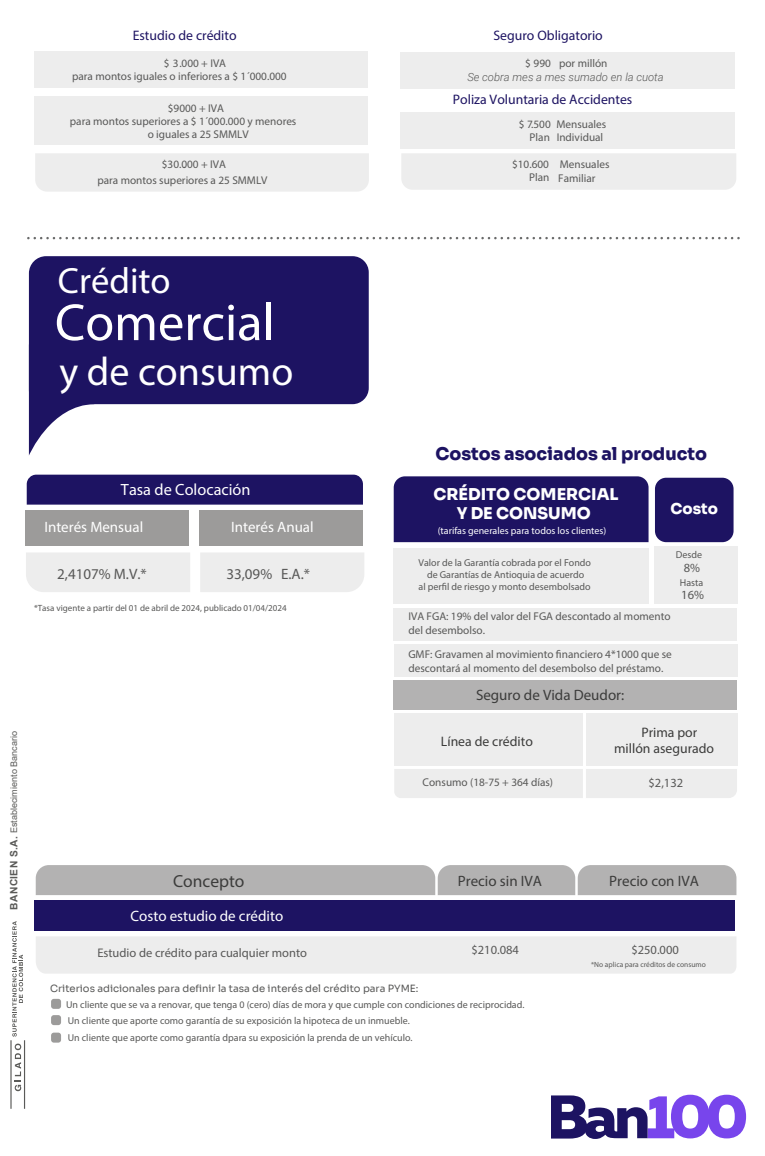
<style>
.page{position:relative;width:765px;height:1156px;background:#fff}
.page>*{position:absolute;margin:0;border:0;box-sizing:border-box;transform-origin:0 0}
.t1{font:52.5px "Myriad Pro";color:#fff}
.t2{font:40px "Myriad Pro";color:#fff}
.t3{font:36.5px "Myriad Pro";color:#fff}
.t4{font:800 17.5px "Sora";color:#1d1362}
.t5{font:17.5px "Myriad Pro";color:#3c3c3b}
.t6{font:800 16.25px/19.5px "Sora";color:#fff;text-align:center}
.t7{font:16.25px "Myriad Pro";color:#fff}
.t8{font:15px "Myriad Pro";color:#fff}
.t9{font:15px "Myriad Pro";color:#3c3c3b}
.t10{font:15px "Myriad Pro";color:#585857}
.t11{font:800 15px "Sora";color:#fff}
.t12{font:13.75px "Myriad Pro";color:#1d1362}
.t13{font:13.75px/15.5px "Myriad Pro";color:#3c3c3b}
.t14{font:12.5px/26.6px "Myriad Pro";color:#585857}
.t15{font:11.25px/13.5px "Myriad Pro";color:#585857}
.t16{font:italic 300 11.25px "Roboto";color:#585857}
.t17{font:10px/12px "Myriad Pro";color:#585857;text-align:center}
.t18{font:10px "Sora";color:#585857}
.t19{font:10px "Myriad Pro";color:#fff}
.t20{font:9.12px "Arial";color:#5a5a58}
.t21{font:9px "Myriad Pro";color:#585857}
.t22{font:7.5px "Myriad Pro";color:#585857}
.s1{font-weight:700;font-size:10.25px}
</style>
<div class="page">
<div style="left:29px;top:256px;width:340px;height:148px;background:#1d1362"></div>
<div style="left:655px;top:477px;width:79px;height:65px;background:#1d1362;border-radius:11px"></div>
<div style="left:394px;top:476px;width:255px;height:66px;background:#1d1362"></div>
<div style="left:36px;top:936px;width:700px;height:37px;background:#ededed"></div>
<svg style="left:27px;top:237px;width:712px;height:2px"></svg>
<div style="left:34px;top:51px;width:334px;height:37px;background:#ededed"></div>
<div style="left:400px;top:52px;width:335px;height:36px;background:#ededed"></div>
<div style="left:400px;top:113px;width:335px;height:36px;background:#ededed"></div>
<div style="left:401px;top:153px;width:335px;height:37px;background:#ededed"></div>
<div style="left:34px;top:96px;width:334px;height:49px;background:#ededed"></div>
<div style="left:35px;top:153px;width:334px;height:38px;background:#ededed"></div>
<div style="left:35px;top:900px;width:700px;height:30px;background:#1d1362"></div>
<div style="left:36px;top:865px;width:700px;height:29px;background:#b3b2b2"></div>
<div style="left:51px;top:998px;width:10px;height:10px;background:#9c9b9a;border-radius:3px"></div>
<div style="left:51px;top:1014px;width:10px;height:10px;background:#9c9b9a;border-radius:3px"></div>
<div style="left:51px;top:1032px;width:10px;height:10px;background:#9c9b9a;border-radius:3px"></div>
<div style="left:393px;top:548px;width:256px;height:55px;background:#ededed"></div>
<div style="left:393px;top:607px;width:343px;height:33px;background:#ededed"></div>
<div style="left:394px;top:769px;width:343px;height:28px;background:#ededed"></div>
<div style="left:394px;top:644px;width:343px;height:32px;background:#ededed"></div>
<div style="left:394px;top:713px;width:189px;height:52px;background:#ededed"></div>
<div style="left:586px;top:713px;width:151px;height:52px;background:#ededed"></div>
<div style="left:654px;top:548px;width:83px;height:55px;background:#ededed"></div>
<div style="left:654px;top:546px;width:83px;height:55px;background:#ededed"></div>
<div style="left:394px;top:680px;width:343px;height:29px;background:#b3b2b2"></div>
<svg style="left:15px;top:1043px;width:6px;height:47px"></svg>
<hr style="left:10px;top:1039px;width:2px;height:69px;background:#5a5a58">
<hr style="left:24px;top:1039px;width:1px;height:69px;background:#5a5a58">
<svg style="left:12px;top:921px;width:11px;height:115px"></svg>
<div style="left:27px;top:474px;width:336px;height:30px;background:#1d1362"></div>
<div style="left:26px;top:510px;width:163px;height:36px;background:#9c9b9a"></div>
<div style="left:199px;top:510px;width:164px;height:36px;background:#9c9b9a"></div>
<div style="left:26px;top:553px;width:164px;height:39px;background:#ededed"></div>
<div style="left:200px;top:553px;width:164px;height:39px;background:#ededed"></div>
<svg style="left:29px;top:344px;width:65px;height:111px"></svg>
<svg style="left:551px;top:1094px;width:195px;height:44px"></svg>
<p class="t12" style="left:133px;top:27px;width:105px">Estudio de crédito</p>
<p class="t15" style="left:72px;top:70px;width:216px">para montos iguales o inferiores a $ 1´000.000</p>
<p class="t15" style="left:148px;top:114px;width:150px;text-indent:-78px">para montos superiores a $ 1´000.000 y menores o iguales a 25 SMMLV</p>
<p class="t15" style="left:97px;top:173px;width:172px">para montos superiores a 25 SMMLV</p>
<p class="t12" style="left:493px;top:27px;width:111px">Seguro Obligatorio</p>
<p class="t15" style="left:164px;top:56px;width:64px">$ 3.000 + IVA</p>
<p class="t15" style="left:525px;top:56px;width:84px">$ 990 por millón</p>
<p class="t16" style="left:467px;top:69px;width:198px">Se cobra mes a mes sumado en la cuota</p>
<p class="t15" style="left:519px;top:117px;width:89px;text-align:right">$ 7.500 Mensuales<br>Plan Individual</p>
<p class="t15" style="left:512px;top:158px;width:99px;text-align:center">$10.600 Mensuales<br>Plan Familiar</p>
<p class="t12" style="left:453px;top:91px;width:181px">Poliza Voluntaria de Accidentes</p>
<p class="t15" style="left:168px;top:101px;width:58px">$9000 + IVA</p>
<p class="t15" style="left:162px;top:158px;width:66px">$30.000 + IVA</p>
<p class="t15" style="left:183px;top:158px;width:4px">.</p>
<h3 class="t3" style="left:58px;top:258px;width:114px">Crédito</h3>
<h1 class="t1" style="left:55px;top:290px;width:222px">Comercial</h1>
<h2 class="t2" style="left:60px;top:347px;width:235px">y de consumo</h2>
<p class="t20" style="left:8px;top:909px;width:180px;rotate:-90deg"><span class="s1">BANCIEN S.A.</span> Establecimiento Bancario</p>
<h3 class="t7" style="left:121px;top:479px;width:131px">Tasa de Colocación</h3>
<h3 class="t8" style="left:231px;top:517px;width:84px">Interés Anual</h3>
<h3 class="t10" style="left:226px;top:564px;width:85px">33,09% E.A.*</h3>
<p class="t21" style="left:34px;top:602px;width:254px">*Tasa vigente a partir del 01 de abril de 2024, publicado 01/04/2024</p>
<h3 class="t8" style="left:44px;top:517px;width:100px">Interés Mensual</h3>
<h3 class="t10" style="left:57px;top:564px;width:91px">2,4107% M.V.*</h3>
<h3 class="t4" style="left:435px;top:439px;width:273px">Costos asociados al producto</h3>
<h3 class="t11" style="left:671px;top:495px;width:49px">Costo</h3>
<h3 class="t6" style="left:433px;top:482px;width:187px">CRÉDITO COMERCIAL<br>Y DE CONSUMO</h3>
<p class="t19" style="left:438px;top:524px;width:170px">(tarifas generales para todos los clientes)</p>
<p class="t17" style="left:418px;top:556px;width:174px">Valor de la Garantía cobrada por el Fondo de Garantías de Antioquia de acuerdo<br>al perfil de riesgo y monto desembolsado</p>
<p class="t17" style="left:676px;top:548px;width:28px">Desde</p>
<p class="t17" style="left:680px;top:576px;width:25px">Hasta</p>
<p class="t14" style="left:681px;top:554px;width:24px">8%<br>16%</p>
<p class="t15" style="left:408px;top:609px;width:264px">IVA FGA: 19% del valor del FGA descontado al momento del desembolso.</p>
<p class="t15" style="left:408px;top:647px;width:265px">GMF: Gravamen al movimiento financiero 4*1000 que se descontará al momento del desembolso del préstamo.</p>
<h3 class="t9" style="left:476px;top:685px;width:150px">Seguro de Vida Deudor:</h3>
<p class="t13" style="left:441px;top:733px;width:93px">Línea de crédito</p>
<p class="t15" style="left:423px;top:774px;width:132px">Consumo (18-75 + 364 días)</p>
<p class="t14" style="left:649px;top:768px;width:36px">$2,132</p>
<p class="t13" style="left:614px;top:724px;width:101px;text-indent:27px">Prima por millón asegurado</p>
<h3 class="t5" style="left:173px;top:870px;width:73px">Concepto</h3>
<h3 class="t9" style="left:458px;top:871px;width:86px">Precio sin IVA</h3>
<h3 class="t9" style="left:609px;top:871px;width:91px">Precio con IVA</h3>
<h3 class="t8" style="left:131px;top:906px;width:154px">Costo estudio de crédito</h3>
<p class="t14" style="left:97px;top:939px;width:211px">Estudio de crédito para cualquier monto</p>
<p class="t18" style="left:50px;top:979px;width:370px">Criterios adicionales para definir la tasa de interés del crédito para PYME:</p>
<p class="t17" style="left:66px;top:996px;width:460px;line-height:15.9px;text-align:left">Un cliente que se va a renovar, que tenga 0 (cero) días de mora y que cumple con condiciones de reciprocidad.<br>Un cliente que aporte como garantía de su exposición la hipoteca de un inmueble.</p>
<p class="t17" style="left:68px;top:1030px;width:346px">Un cliente que aporte como garantía dpara su exposición la prenda de un vehículo.</p>
<p class="t14" style="left:471px;top:936px;width:49px">$210.084</p>
<p class="t14" style="left:631px;top:936px;width:49px">$250.000</p>
<p class="t22" style="left:591px;top:959px;width:116px">*No aplica para créditos de consumo</p>
</div>
